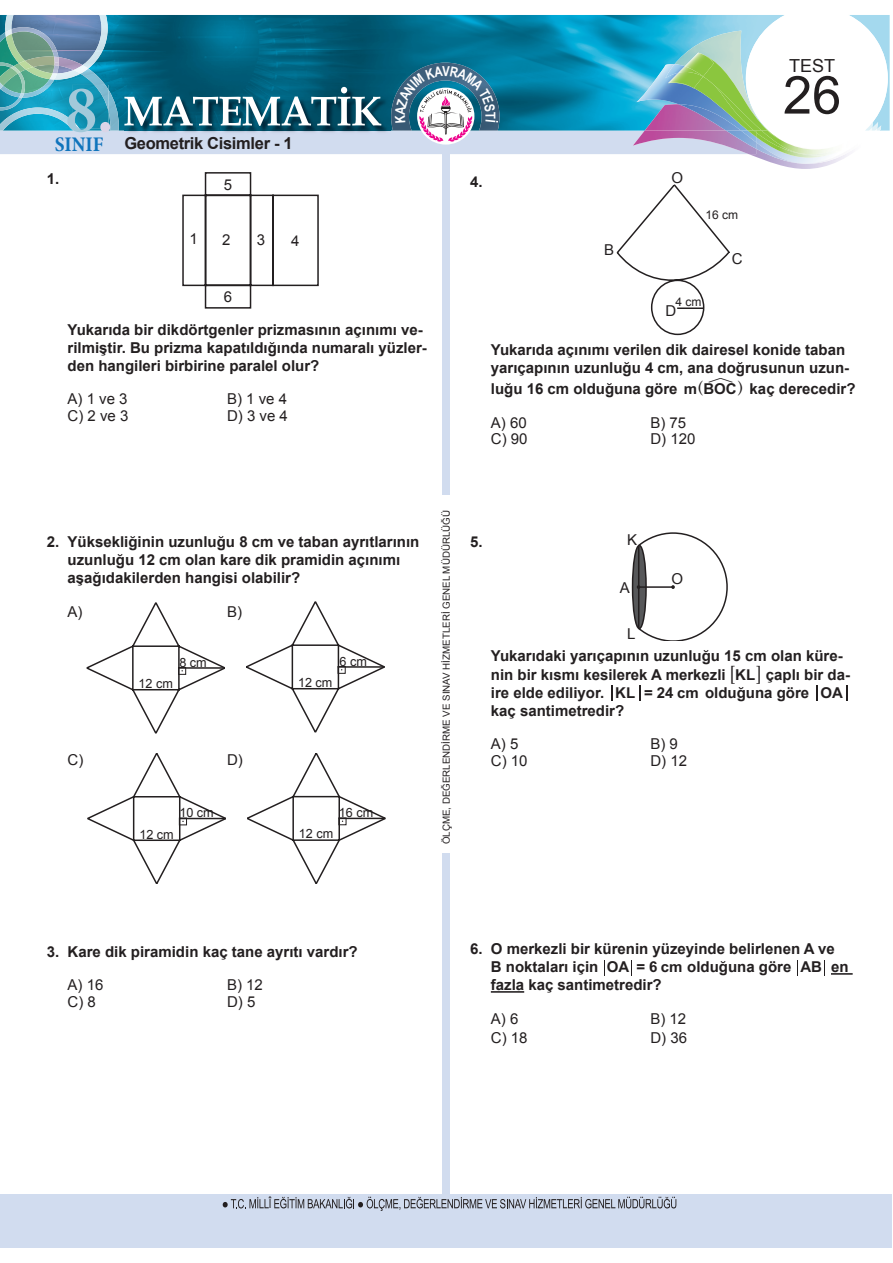
<style>
.page{position:relative;width:893px;height:1263px;background:#fff}
.page>*{position:absolute;margin:0;border:0;box-sizing:border-box;transform-origin:0 0}
.t1{font:700 condensed 67.5px "Minion Pro";color:#a2c9da}
.t2{font:52.5px "Arial";color:#231f20}
.t3{font:700 condensed 21px "Minion Pro";color:#1074bc}
.t4{font:18px "Arial";color:#231f20}
.t5{font:700 16.5px "Arial";letter-spacing:-.02em;color:#231f20}
.SORU_CÜMLESİ{font:700 15px/18px "Arial";color:#231f20}
.CEVAP_SERBEST{font:15px "Arial";color:#231f20}
.t6{font:15px "MM Extra";color:#231f20}
.t7{font:13.95px "MM Variable A Bold";color:#231f20;scale:1.08 1}
.t8{font:12.9px "Arial Narrow";color:#231f20;scale:.9 1}
.t9{font:12.75px "Arial";color:#231f20}
.t10{font:12px "Arial";color:#231f20}
.t11{font:9.75px "Arial";color:#231f20}
.s1{color:#dad5e7}
.s2{font-family:"MM Variable B Bold";font-weight:400;font-size:14.7px}
.s3{font-family:"MM Variable B Bold";font-weight:400;font-size:14.55px}
</style>
<div class="page">
<img style="left:751px;top:155px;width:80px;height:14px">
<img style="left:756px;top:154px;width:94px;height:10px">
<img style="left:756px;top:154px;width:76px;height:4px">
<div style="left:0;top:1194px;width:891px;height:53px;background:#d1dcef"></div>
<svg style="left:223px;top:1197px;width:453px;height:14px"></svg>
<div style="left:442px;top:854px;width:8px;height:340px;background:#d1dcef"></div>
<div style="left:442px;top:154px;width:8px;height:340px;background:#d1dcef"></div>
<svg style="left:182px;top:172px;width:137px;height:137px"></svg>
<svg style="left:87px;top:603px;width:138px;height:130px"></svg>
<svg style="left:246px;top:602px;width:138px;height:130px"></svg>
<svg style="left:88px;top:753px;width:138px;height:131px"></svg>
<svg style="left:247px;top:753px;width:138px;height:131px"></svg>
<hr style="left:831px;top:973px;width:22px;height:2px;background:#231f20">
<hr style="left:491px;top:991px;width:33px;height:2px;background:#231f20">
<svg style="left:616px;top:184px;width:114px;height:152px"></svg>
<div style="left:633px;top:545px;width:13px;height:83px;background:#57585a;border-radius:50%"></div>
<div style="left:632px;top:545px;width:15px;height:84px;border:2px solid #231f20;border-radius:50%"></div>
<svg style="left:636px;top:532px;width:92px;height:108px"></svg>
<hr style="left:639px;top:586px;width:33px;height:2px;background:#231f20">
<hr style="left:638px;top:545px;width:1px;height:83px;background:#231f20">
<svg style="left:612px;top:685px;width:1px;height:15px"></svg>
<svg style="left:639px;top:685px;width:1px;height:15px"></svg>
<svg style="left:816px;top:685px;width:1px;height:15px"></svg>
<svg style="left:847px;top:685px;width:1px;height:15px"></svg>
<svg style="left:604px;top:960px;width:1px;height:15px"></svg>
<svg style="left:631px;top:960px;width:1px;height:15px"></svg>
<svg style="left:797px;top:960px;width:1px;height:15px"></svg>
<svg style="left:824px;top:960px;width:1px;height:15px"></svg>
<svg style="left:0;top:15px;width:888px;height:139px"></svg>
<h1 class="t1" style="left:65px;top:63px;width:50px">8<span class="s1">.</span></h1>
<h3 class="t3" style="left:55px;top:130px;width:50px">SINIF</h3>
<p class="SORU_CÜMLESİ" style="left:47px;top:170px;width:14px">1.</p>
<p class="t5" style="left:124px;top:132px;width:170px">Geometrik Cisimler - 1</p>
<p class="CEVAP_SERBEST" style="left:224px;top:174px;width:10px">5</p>
<p class="CEVAP_SERBEST" style="left:190px;top:229px;width:10px">1</p>
<p class="CEVAP_SERBEST" style="left:222px;top:229px;width:10px">2</p>
<p class="CEVAP_SERBEST" style="left:257px;top:229px;width:10px">3</p>
<p class="CEVAP_SERBEST" style="left:291px;top:230px;width:10px">4</p>
<p class="CEVAP_SERBEST" style="left:224px;top:286px;width:10px">6</p>
<p class="SORU_CÜMLESİ" style="left:68px;top:321px;width:361px">Yukarıda bir dikdörtgenler prizmasının açınımı ve&shy;rilmiştir. Bu prizma kapatıldığında numaralı yüzler&shy;den hangileri birbirine paralel olur?</p>
<p class="CEVAP_SERBEST" style="left:68px;top:389px;width:62px">A) 1 ve 3</p>
<p class="CEVAP_SERBEST" style="left:227px;top:389px;width:62px">B) 1 ve 4</p>
<p class="CEVAP_SERBEST" style="left:68px;top:405px;width:62px">C) 2 ve 3</p>
<p class="CEVAP_SERBEST" style="left:227px;top:405px;width:62px">D) 3 ve 4</p>
<p class="t4" style="left:789px;top:53px;width:48px">TEST</p>
<h2 class="t2" style="left:783px;top:61px;width:60px">26</h2>
<p class="SORU_CÜMLESİ" style="left:470px;top:173px;width:14px">4.</p>
<p class="CEVAP_SERBEST" style="left:604px;top:240px;width:12px">B</p>
<p class="CEVAP_SERBEST" style="left:671px;top:168px;width:13px">O</p>
<p class="t10" style="left:706px;top:207px;width:34px">16 cm</p>
<p class="CEVAP_SERBEST" style="left:732px;top:249px;width:12px">C</p>
<p class="t10" style="left:675px;top:294px;width:28px">4 cm</p>
<p class="CEVAP_SERBEST" style="left:665px;top:301px;width:12px">D</p>
<p class="SORU_CÜMLESİ" style="left:491px;top:341px;width:360px">Yukarıda açınımı verilen dik dairesel konide taban yarıçapının uzunluğu 4 cm, ana doğrusunun uzun-</p>
<p class="SORU_CÜMLESİ" style="left:491px;top:380px;width:247px">luğu 16 cm olduğuna göre m B<sup>^</sup> OC</p>
<p class="t7" style="left:737px;top:379px;width:7px">h</p>
<p class="t6" style="left:708px;top:372px;width:27px">%</p>
<p class="SORU_CÜMLESİ" style="left:750px;top:380px;width:107px">kaç derecedir?</p>
<p class="CEVAP_SERBEST" style="left:491px;top:413px;width:37px">A) 60</p>
<p class="CEVAP_SERBEST" style="left:650px;top:413px;width:37px">B) 75</p>
<p class="CEVAP_SERBEST" style="left:491px;top:429px;width:38px">C) 90</p>
<p class="CEVAP_SERBEST" style="left:650px;top:429px;width:47px">D) 120</p>
<p class="SORU_CÜMLESİ" style="left:68px;top:533px;width:353px;text-indent:-21px">2. Yüksekliğinin uzunluğu 8 cm ve taban ayrıtlarının uzunluğu 12 cm olan kare dik pramidin açınımı aşağıdakilerden hangisi olabilir?</p>
<p class="CEVAP_SERBEST" style="left:68px;top:601px;width:16px">A)</p>
<p class="CEVAP_SERBEST" style="left:227px;top:601px;width:16px">B)</p>
<p class="CEVAP_SERBEST" style="left:68px;top:750px;width:17px">C)</p>
<p class="t9" style="left:179px;top:654px;width:29px">8 cm</p>
<p class="t9" style="left:340px;top:653px;width:29px">6 cm</p>
<p class="t9" style="left:139px;top:675px;width:36px">12 cm</p>
<p class="t9" style="left:298px;top:674px;width:36px">12 cm</p>
<p class="CEVAP_SERBEST" style="left:227px;top:750px;width:17px">D)</p>
<p class="t9" style="left:179px;top:804px;width:36px">10 cm</p>
<p class="t9" style="left:339px;top:804px;width:36px">16 cm</p>
<p class="t9" style="left:139px;top:826px;width:36px">12 cm</p>
<p class="t9" style="left:299px;top:826px;width:36px">12 cm</p>
<p class="t11" style="left:440px;top:844px;width:336px;rotate:-90deg">ÖLÇME, DEĞERLENDİRME VE SINAV HİZMETLERİ GENEL MÜDÜRLÜĞÜ</p>
<p class="SORU_CÜMLESİ" style="left:470px;top:533px;width:14px">5.</p>
<p class="CEVAP_SERBEST" style="left:627px;top:530px;width:12px">K</p>
<p class="CEVAP_SERBEST" style="left:620px;top:577px;width:12px">A</p>
<p class="CEVAP_SERBEST" style="left:672px;top:569px;width:13px">O</p>
<p class="CEVAP_SERBEST" style="left:627px;top:624px;width:10px">L</p>
<p class="SORU_CÜMLESİ" style="left:491px;top:648px;width:361px">Yukarıdaki yarıçapının uzunluğu 15 cm olan küre&shy;nin bir kısmı kesilerek A merkezli <span class="s2">7</span>KL<span class="s3">A</span> çaplı bir da&shy;ire elde ediliyor.</p>
<p class="SORU_CÜMLESİ" style="left:615px;top:684px;width:195px">KL = 24 cm olduğuna göre</p>
<p class="SORU_CÜMLESİ" style="left:821px;top:684px;width:24px">OA</p>
<p class="SORU_CÜMLESİ" style="left:491px;top:702px;width:135px">kaç santimetredir?</p>
<p class="CEVAP_SERBEST" style="left:491px;top:734px;width:29px">A) 5</p>
<p class="CEVAP_SERBEST" style="left:650px;top:734px;width:29px">B) 9</p>
<p class="CEVAP_SERBEST" style="left:491px;top:750px;width:38px">C) 10</p>
<p class="CEVAP_SERBEST" style="left:650px;top:750px;width:38px">D) 12</p>
<p class="SORU_CÜMLESİ" style="left:47px;top:943px;width:312px">3. Kare dik piramidin kaç tane ayrıtı vardır?</p>
<p class="CEVAP_SERBEST" style="left:68px;top:975px;width:37px">A) 16</p>
<p class="CEVAP_SERBEST" style="left:227px;top:975px;width:37px">B) 12</p>
<p class="CEVAP_SERBEST" style="left:68px;top:991px;width:30px">C) 8</p>
<p class="CEVAP_SERBEST" style="left:227px;top:991px;width:30px">D) 5</p>
<p class="SORU_CÜMLESİ" style="left:491px;top:940px;width:346px;text-indent:-21px">6. O merkezli bir kürenin yüzeyinde belirlenen A ve<br>B noktaları için</p>
<p class="SORU_CÜMLESİ" style="left:607px;top:958px;width:186px">OA = 6 cm olduğuna göre</p>
<p class="SORU_CÜMLESİ" style="left:800px;top:958px;width:23px">AB</p>
<p class="SORU_CÜMLESİ" style="left:831px;top:958px;width:19px">en</p>
<p class="SORU_CÜMLESİ" style="left:491px;top:976px;width:172px">fazla kaç santimetredir?</p>
<p class="CEVAP_SERBEST" style="left:491px;top:1009px;width:29px">A) 6</p>
<p class="CEVAP_SERBEST" style="left:650px;top:1009px;width:37px">B) 12</p>
<p class="CEVAP_SERBEST" style="left:491px;top:1028px;width:38px">C) 18</p>
<p class="CEVAP_SERBEST" style="left:650px;top:1028px;width:38px">D) 36</p>
<p class="t8" style="left:269px;top:1194px;width:4px">Î</p>
</div>
